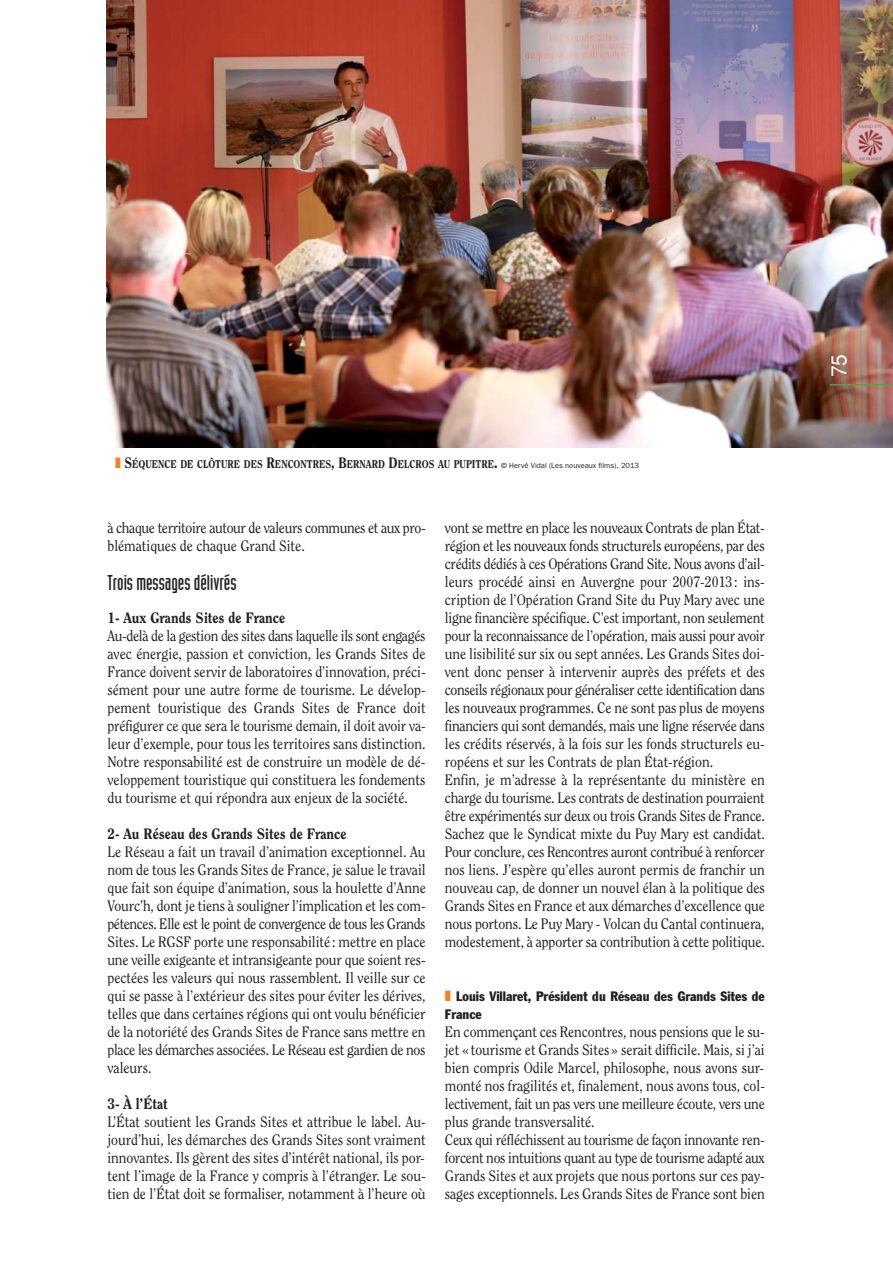
<style>
.page{position:relative;width:893px;height:1263px;background:#fff}
.page>*{position:absolute;margin:0;border:0;box-sizing:border-box;transform-origin:0 0}
.t1{font:21px "Industria Solid";color:#231f20;scale:1.05 1}
.t2{font:21px "Helvetica";color:#fff}
.t3{font:15px/18px "Clearface";letter-spacing:-.005em;color:#231f20;text-align:justify;scale:.92 1}
.t4{font:15px/18px "Clearface";letter-spacing:-.025em;color:#231f20;scale:.92 1}
.t5{font:800 15px "Clearface";color:#231f20;scale:.92 1}
.t6{font:condensed 13.5px/18px "Franklin Gothic";color:#231f20}
.t7{font:800 11.25px "Clearface";color:#231f20;scale:.85 1}
.s1{color:#f58222}
.s2{font-size:15px}
.s3{font-family:"Franklin Gothic";font-weight:400;font-size:7.5px}
.s4{font-family:"Calibri";font-weight:700;font-size:7.5px}
</style>
<div class="page">
<img style="left:106px;top:0;width:786px;height:447px">
<hr style="left:829px;top:384px;width:63px;height:2px;background:#5e9e45">
<p class="t7" style="left:115px;top:459px;width:617px"><span class="s1">❚</span> <span class="s2">S</span>ÉQUENCE DE CLÔTURE DES <span class="s2">R</span>ENCONTRES<span class="s2">, B</span>ERNARD <span class="s2">D</span>ELCROS AU PUPITRE<span class="s2">.</span> <span class="s3">© Herve</span><span class="s4">́</span><span class="s3">Vidal (Les nouveaux films), 2013</span></p>
<p class="t4" style="left:107px;top:520px;width:347px">à chaque territoire autour de valeurs communes et aux pro&shy;blématiques de chaque Grand Site.</p>
<h1 class="t1" style="left:107px;top:575px;width:124px">Trois messages délivrés</h1>
<p class="t5" style="left:107px;top:611px;width:195px">1- Aux Grands Sites de France</p>
<p class="t3" style="left:107px;top:628px;width:347px">Au-delà de la gestion des sites dans laquelle ils sont engagés avec énergie, passion et conviction, les Grands Sites de France doivent servir de laboratoires d’innovation, préci&shy;sément pour une autre forme de tourisme. Le dévelop&shy;pement touristique des Grands Sites de France doit préfigurer ce que sera le tourisme demain, il doit avoir va&shy;leur d’exemple, pour tous les territoires sans distinction.<br>Notre responsabilité est de construire un modèle de dé&shy;veloppement touristique qui constituera les fondements du tourisme et qui répondra aux enjeux de la société.</p>
<p class="t5" style="left:107px;top:827px;width:261px">2- Au Réseau des Grands Sites de France</p>
<p class="t3" style="left:107px;top:844px;width:347px">Le Réseau a fait un travail d’animation exceptionnel. Au nom de tous les Grands Sites de France, je salue le travail que fait son équipe d’animation, sous la houlette d’Anne Vourc’h, dont je tiens à souligner l’implication et les com&shy;pétences. Elle est le point de convergence de tous les Grands Sites. Le RGSF porte une responsabilité : mettre en place une veille exigeante et intransigeante pour que soient res&shy;pectées les valeurs qui nous rassemblent. Il veille sur ce qui se passe à l’extérieur des sites pour éviter les dérives, telles que dans certaines régions qui ont voulu bénéficier de la notoriété des Grands Sites de France sans mettre en place les démarches associées. Le Réseau est gardien de nos valeurs.</p>
<p class="t5" style="left:107px;top:1097px;width:67px">3- À l’État</p>
<p class="t3" style="left:107px;top:1114px;width:347px">L’État soutient les Grands Sites et attribue le label. Au&shy;jourd’hui, les démarches des Grands Sites sont vraiment innovantes. Ils gèrent des sites d’intérêt national, ils por&shy;tent l’image de la France y compris à l’étranger. Le sou&shy;tien de l’État doit se formaliser, notamment à l’heure où</p>
<p class="t3" style="left:445px;top:520px;width:349px;text-align:left">vont se mettre en place les nouveaux Contrats de plan État&shy;région et les nouveaux fonds structurels européens, par des crédits dédiés à ces Opérations Grand Site. Nous avons d’ail&shy;leurs procédé ainsi en Auvergne pour 2007-2013 : ins&shy;cription de l’Opération Grand Site du Puy Mary avec une ligne financière spécifique. C’est important, non seulement pour la reconnaissance de l’opération, mais aussi pour avoir une lisibilité sur six ou sept années. Les Grands Sites doi&shy;vent donc penser à intervenir auprès des préfets et des conseils régionaux pour généraliser cette identification dans les nouveaux programmes. Ce ne sont pas plus de moyens financiers qui sont demandés, mais une ligne réservée dans les crédits réservés, à la fois sur les fonds structurels eu&shy;ropéens et sur les Contrats de plan État-région.<br>Enfin, je m’adresse à la représentante du ministère en charge du tourisme. Les contrats de destination pourraient être expérimentés sur deux ou trois Grands Sites de France.<br>Sachez que le Syndicat mixte du Puy Mary est candidat.<br>Pour conclure, ces Rencontres auront contribué à renforcer nos liens. J’espère qu’elles auront permis de franchir un nouveau cap, de donner un nouvel élan à la politique des Grands Sites en France et aux démarches d’excellence que nous portons. Le Puy Mary - Volcan du Cantal continuera, modestement, à apporter sa contribution à cette politique.</p>
<p class="t6" style="left:445px;top:988px;width:321px"><span class="s1">❚</span> Louis Villaret, Président du Réseau des Grands Sites de<br>France</p>
<p class="t3" style="left:445px;top:1024px;width:349px;text-align:left">En commençant ces Rencontres, nous pensions que le su&shy;jet «tourisme et Grands Sites» serait difficile. Mais, si j’ai bien compris Odile Marcel, philosophe, nous avons sur&shy;monté nos fragilités et, finalement, nous avons tous, col&shy;lectivement, fait un pas vers une meilleure écoute, vers une plus grande transversalité.<br>Ceux qui réfléchissent au tourisme de façon innovante ren&shy;forcent nos intuitions quant au type de tourisme adapté aux Grands Sites et aux projets que nous portons sur ces pay&shy;sages exceptionnels. Les Grands Sites de France sont bien</p>
<h1 class="t2" style="left:831px;top:377px;width:25px;rotate:-90deg">75</h1>
</div>
